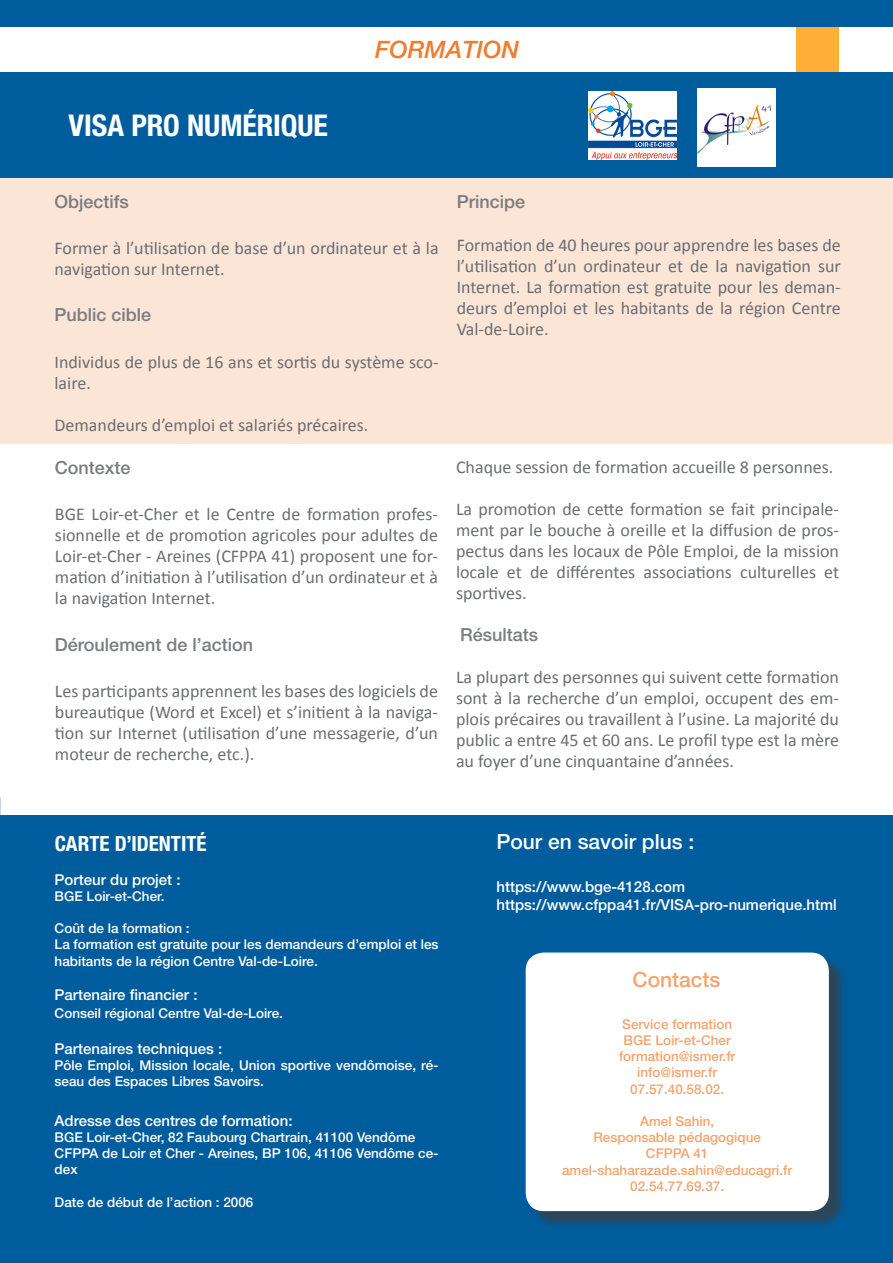
<style>
.page{position:relative;width:893px;height:1263px;background:#fff}
.page>*{position:absolute;margin:0;border:0;box-sizing:border-box;transform-origin:0 0}
.SOUS_TITRE{font:700 condensed 30px "Helvetica Neue LT Pro";letter-spacing:-.005em;color:#fff}
.t1{font:italic 500 24px "Helvetica Neue LT Pro";color:#ed7d31}
.t2{font:500 21px "Helvetica Neue LT Pro";color:#fff}
.SOUS_TITRE-2{font:700 condensed 21px "Helvetica Neue LT Pro";color:#fff}
.t3{font:500 21px "Helvetica Neue LT Pro";color:#f2a46f}
.t4{font:18px/21px "Calibri";color:#6c6d70;text-align:justify}
.t5{font:500 18px "Helvetica Neue LT Pro";color:#7a7c7f}
.t6{font:500 15px "Helvetica Neue LT Pro";color:#fff}
.t7{font:500 13.5px/16.2px "Helvetica Neue LT Pro";color:#fff}
.t8{font:500 13.5px/16.2px "Helvetica Neue LT Pro";color:#f2a46f;text-align:center}
</style>
<div class="page">
<div style="left:1px;top:0;width:892px;height:179px;background:#005d9d"></div>
<div style="left:1px;top:179px;width:892px;height:265px;background:#fbe5d6"></div>
<div style="left:1px;top:28px;width:892px;height:44px;background:#fff"></div>
<div style="left:1px;top:815px;width:892px;height:448px;background:#005d9d"></div>
<div style="left:528px;top:955px;width:320px;height:275px;background:#3e3e3f;opacity:.75"></div>
<div style="left:526px;top:952px;width:303px;height:259px;background:#fff;border-radius:18px"></div>
<div style="left:796px;top:28px;width:43px;height:44px;background:#ffae38"></div>
<img style="left:697px;top:88px;width:78px;height:78px">
<img style="left:589px;top:91px;width:88px;height:68px">
<p class="SOUS_TITRE" style="left:69px;top:107px;width:261px">VISA PRO NUMÉRIQUE</p>
<p class="t1" style="left:375px;top:36px;width:145px">FORMATION</p>
<p class="t5" style="left:55px;top:191px;width:76px">Objectifs</p>
<p class="t4" style="left:55px;top:238px;width:386px">Former à l’utilisation de base d’un ordinateur et à la navigation sur Internet.</p>
<p class="t5" style="left:55px;top:304px;width:98px">Public cible</p>
<p class="t4" style="left:55px;top:351px;width:386px">Individus de plus de 16 ans et sortis du système sco&shy;laire.</p>
<p class="t4" style="left:55px;top:414px;width:315px">Demandeurs d’emploi et salariés précaires.</p>
<p class="t5" style="left:55px;top:457px;width:77px">Contexte</p>
<p class="t4" style="left:55px;top:504px;width:385px">BGE Loir-et-Cher et le Centre de formation profes&shy;sionnelle et de promotion agricoles pour adultes de Loir-et-Cher - Areines (CFPPA 41) proposent une for&shy;mation d’initiation à l’utilisation d’un ordinateur et à la navigation Internet.</p>
<p class="t5" style="left:55px;top:634px;width:200px">Déroulement de l’action</p>
<p class="t4" style="left:55px;top:681px;width:385px">Les participants apprennent les bases des logiciels de bureautique (Word et Excel) et s’initient à la naviga&shy;tion sur Internet (utilisation d’une messagerie, d’un moteur de recherche, etc.).</p>
<p class="t5" style="left:457px;top:191px;width:70px">Principe</p>
<p class="t4" style="left:457px;top:234px;width:386px">Formation de 40 heures pour apprendre les bases de l’utilisation d’un ordinateur et de la navigation sur Internet. La formation est gratuite pour les deman&shy;deurs d’emploi et les habitants de la région Centre Val-de-Loire.</p>
<p class="t4" style="left:456px;top:456px;width:379px">Chaque session de formation accueille 8 personnes.</p>
<p class="t4" style="left:456px;top:498px;width:385px">La promotion de cette formation se fait principale&shy;ment par le bouche à oreille et la diffusion de pros&shy;pectus dans les locaux de Pôle Emploi, de la mission locale et de différentes associations culturelles et sportives.</p>
<p class="t5" style="left:460px;top:624px;width:80px">Résultats</p>
<p class="t4" style="left:456px;top:667px;width:385px">La plupart des personnes qui suivent cette formation sont à la recherche d’un emploi, occupent des em&shy;plois précaires ou travaillent à l’usine. La majorité du public a entre 45 et 60 ans. Le profil type est la mère au foyer d’une cinquantaine d’années.</p>
<p class="SOUS_TITRE-2" style="left:55px;top:831px;width:153px">CARTE D’IDENTITÉ</p>
<p class="t6" style="left:55px;top:870px;width:127px">Porteur du projet :</p>
<p class="t7" style="left:55px;top:888px;width:111px">BGE Loir-et-Cher.</p>
<p class="t7" style="left:55px;top:920px;width:137px">Coût de la formation :</p>
<p class="t7" style="left:55px;top:936px;width:385px">La formation est gratuite pour les demandeurs d’emploi et les habitants de la région Centre Val-de-Loire.</p>
<p class="t6" style="left:55px;top:985px;width:144px">Partenaire financier :</p>
<p class="t7" style="left:55px;top:1005px;width:230px">Conseil régional Centre Val-de-Loire.</p>
<p class="t6" style="left:55px;top:1039px;width:169px">Partenaires techniques :</p>
<p class="t7" style="left:55px;top:1057px;width:385px">Pôle Emploi, Mission locale, Union sportive vendômoise, ré&shy;seau des Espaces Libres Savoirs.</p>
<p class="t6" style="left:55px;top:1111px;width:239px">Adresse des centres de formation:</p>
<p class="t7" style="left:55px;top:1129px;width:362px">BGE Loir-et-Cher, 82 Faubourg Chartrain, 41100 Vendôme</p>
<p class="t7" style="left:55px;top:1145px;width:385px">CFPPA de Loir et Cher - Areines, BP 106, 41106 Vendôme ce&shy;dex</p>
<p class="t7" style="left:55px;top:1194px;width:200px">Date de début de l’action : 2006</p>
<p class="t2" style="left:496px;top:829px;width:200px">Pour en savoir plus :</p>
<p class="t6" style="left:496px;top:878px;width:190px">https://www.bge-4128.com</p>
<p class="t6" style="left:496px;top:896px;width:342px">https://www.cfppa41.fr/VISA-pro-numerique.html</p>
<p class="t3" style="left:632px;top:967px;width:89px">Contacts</p>
<p class="t8" style="left:622px;top:1016px;width:111px">Service formation</p>
<p class="t8" style="left:624px;top:1032px;width:109px">BGE Loir-et-Cher</p>
<p class="t8" style="left:619px;top:1048px;width:118px">formation@ismer.fr</p>
<p class="t8" style="left:637px;top:1064px;width:81px">info@ismer.fr</p>
<p class="t8" style="left:630px;top:1080px;width:95px">07.57.40.58.02.</p>
<p class="t8" style="left:640px;top:1113px;width:76px">Amel Sahin,</p>
<p class="t8" style="left:593px;top:1129px;width:169px">Responsable pédagogique</p>
<p class="t8" style="left:646px;top:1145px;width:64px">CFPPA 41</p>
<p class="t8" style="left:562px;top:1161px;width:232px">amel-shaharazade.sahin@educagri.fr<br>02.54.77.69.37.</p>
</div>
